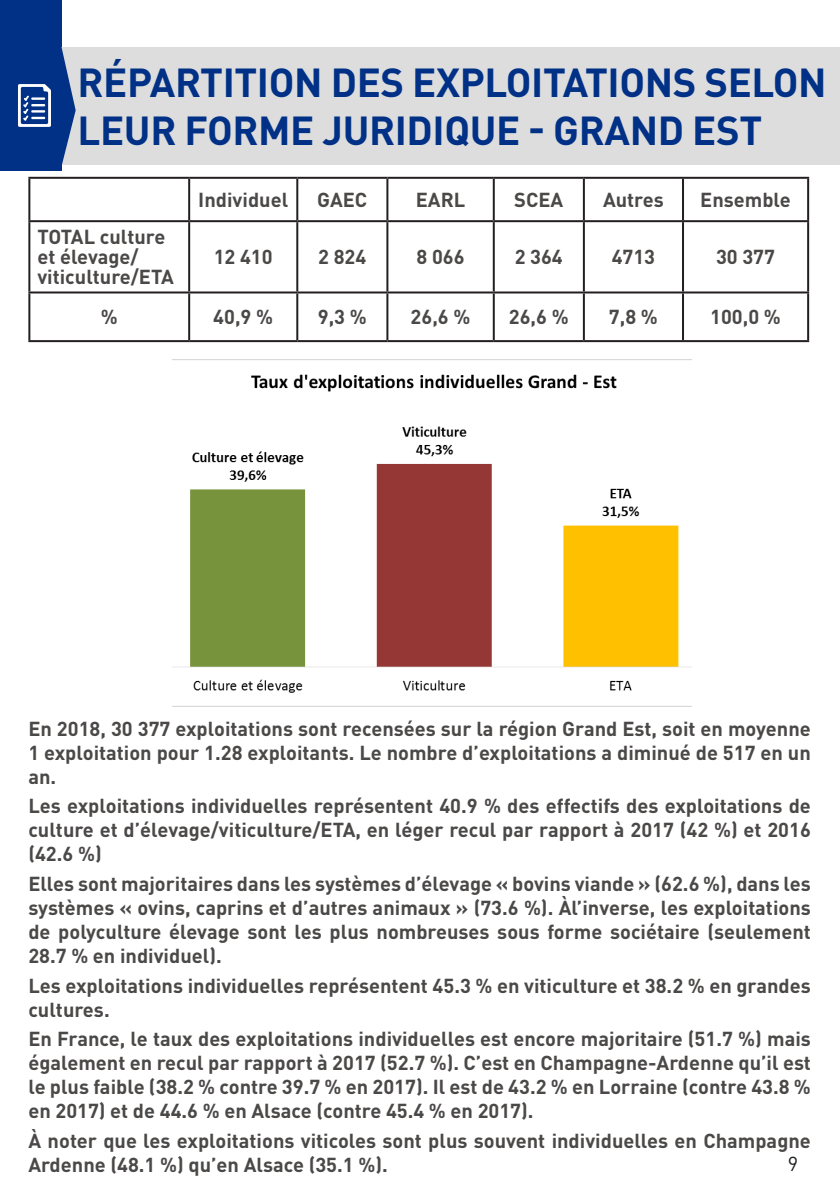
<style>
.page{position:relative;width:840px;height:1191px;background:#fff}
.page>*{position:absolute;margin:0;border:0;box-sizing:border-box;transform-origin:0 0}
.t1{font:700 40px/47.8px "DINOT";letter-spacing:-.01em;color:#003186}
.t2{font:700 20px/24px "DINOT";color:#4b4948;text-align:justify}
.t3{font:20px "DINOT";color:#231f20}
</style>
<div class="page">
<div style="left:0;top:0;width:61px;height:170px;background:#003186"></div>
<div style="left:28px;top:47px;width:811px;height:118px;background:#dedddd"></div>
<svg style="left:18px;top:47px;width:58px;height:119px"></svg>
<hr style="left:28px;top:177px;width:161px;height:2px;background:#231f20">
<hr style="left:28px;top:179px;width:2px;height:41px;background:#231f20">
<hr style="left:189px;top:177px;width:108px;height:2px;background:#231f20">
<hr style="left:188px;top:179px;width:2px;height:41px;background:#231f20">
<hr style="left:297px;top:177px;width:90px;height:2px;background:#231f20">
<hr style="left:296px;top:179px;width:2px;height:41px;background:#231f20">
<hr style="left:387px;top:177px;width:106px;height:2px;background:#231f20">
<hr style="left:386px;top:179px;width:2px;height:41px;background:#231f20">
<hr style="left:493px;top:177px;width:90px;height:2px;background:#231f20">
<hr style="left:492px;top:179px;width:2px;height:41px;background:#231f20">
<hr style="left:583px;top:177px;width:99px;height:2px;background:#231f20">
<hr style="left:582px;top:179px;width:2px;height:41px;background:#231f20">
<hr style="left:682px;top:177px;width:126px;height:2px;background:#231f20">
<hr style="left:681px;top:179px;width:2px;height:41px;background:#231f20">
<hr style="left:806px;top:179px;width:2px;height:41px;background:#231f20">
<hr style="left:28px;top:220px;width:161px;height:2px;background:#231f20">
<hr style="left:28px;top:222px;width:2px;height:69px;background:#231f20">
<hr style="left:189px;top:220px;width:108px;height:2px;background:#231f20">
<hr style="left:188px;top:222px;width:2px;height:69px;background:#231f20">
<hr style="left:297px;top:220px;width:90px;height:2px;background:#231f20">
<hr style="left:296px;top:222px;width:2px;height:69px;background:#231f20">
<hr style="left:387px;top:220px;width:106px;height:2px;background:#231f20">
<hr style="left:386px;top:222px;width:2px;height:69px;background:#231f20">
<hr style="left:493px;top:220px;width:90px;height:2px;background:#231f20">
<hr style="left:492px;top:222px;width:2px;height:69px;background:#231f20">
<hr style="left:583px;top:220px;width:99px;height:2px;background:#231f20">
<hr style="left:582px;top:222px;width:2px;height:69px;background:#231f20">
<hr style="left:682px;top:220px;width:126px;height:2px;background:#231f20">
<hr style="left:681px;top:222px;width:2px;height:69px;background:#231f20">
<hr style="left:806px;top:222px;width:2px;height:69px;background:#231f20">
<hr style="left:28px;top:291px;width:161px;height:2px;background:#231f20">
<hr style="left:28px;top:293px;width:2px;height:47px;background:#231f20">
<hr style="left:189px;top:291px;width:108px;height:2px;background:#231f20">
<hr style="left:188px;top:293px;width:2px;height:47px;background:#231f20">
<hr style="left:297px;top:291px;width:90px;height:2px;background:#231f20">
<hr style="left:296px;top:293px;width:2px;height:47px;background:#231f20">
<hr style="left:387px;top:291px;width:106px;height:2px;background:#231f20">
<hr style="left:386px;top:293px;width:2px;height:47px;background:#231f20">
<hr style="left:493px;top:291px;width:90px;height:2px;background:#231f20">
<hr style="left:492px;top:293px;width:2px;height:47px;background:#231f20">
<hr style="left:583px;top:291px;width:99px;height:2px;background:#231f20">
<hr style="left:582px;top:293px;width:2px;height:47px;background:#231f20">
<hr style="left:682px;top:291px;width:126px;height:2px;background:#231f20">
<hr style="left:681px;top:293px;width:2px;height:47px;background:#231f20">
<hr style="left:806px;top:293px;width:2px;height:47px;background:#231f20">
<hr style="left:28px;top:340px;width:161px;height:2px;background:#231f20">
<hr style="left:189px;top:340px;width:108px;height:2px;background:#231f20">
<hr style="left:297px;top:340px;width:90px;height:2px;background:#231f20">
<hr style="left:387px;top:340px;width:106px;height:2px;background:#231f20">
<hr style="left:493px;top:340px;width:90px;height:2px;background:#231f20">
<hr style="left:583px;top:340px;width:99px;height:2px;background:#231f20">
<hr style="left:682px;top:340px;width:126px;height:2px;background:#231f20">
<img style="left:173px;top:359px;width:518px;height:334px">
<h1 class="t1" style="left:77px;top:58px;width:750px">RÉPARTITION DES EXPLOITATIONS SELON<br>LEUR FORME JURIDIQUE - GRAND EST</h1>
<p class="t2" style="left:37px;top:227px;width:138px;line-height:20px;text-align:left">TOTAL culture et élevage/ viticulture/ETA</p>
<p class="t2" style="left:198px;top:187px;width:91px">Individuel</p>
<p class="t2" style="left:317px;top:187px;width:52px">GAEC</p>
<p class="t2" style="left:415px;top:187px;width:51px">EARL</p>
<p class="t2" style="left:514px;top:187px;width:51px">SCEA</p>
<p class="t2" style="left:602px;top:187px;width:62px">Autres</p>
<p class="t2" style="left:699px;top:187px;width:92px">Ensemble</p>
<p class="t2" style="left:213px;top:245px;width:60px">12 410</p>
<p class="t2" style="left:318px;top:245px;width:50px">2 824</p>
<p class="t2" style="left:416px;top:245px;width:50px">8 066</p>
<p class="t2" style="left:514px;top:245px;width:50px">2 364</p>
<p class="t2" style="left:611px;top:245px;width:45px">4713</p>
<p class="t2" style="left:715px;top:245px;width:60px">30 377</p>
<p class="t2" style="left:101px;top:305px;width:18px">%</p>
<p class="t2" style="left:213px;top:305px;width:61px">40,9 %</p>
<p class="t2" style="left:317px;top:305px;width:50px">9,3 %</p>
<p class="t2" style="left:410px;top:305px;width:61px">26,6 %</p>
<p class="t2" style="left:508px;top:305px;width:61px">26,6 %</p>
<p class="t2" style="left:608px;top:305px;width:50px">7,8 %</p>
<p class="t2" style="left:709px;top:305px;width:72px">100,0 %</p>
<p class="t2" style="left:28px;top:715px;width:783px">En 2018, 30 377 exploitations sont recensées sur la région Grand Est, soit en moyenne 1 exploitation pour 1.28 exploitants. Le nombre d’exploitations a diminué de 517 en un an.</p>
<p class="t2" style="left:28px;top:793px;width:783px">Les exploitations individuelles représentent 40.9 % des effectifs des exploitations de culture et d’élevage/viticulture/ETA, en léger recul par rapport à 2017 (42 %) et 2016 (42.6 %)</p>
<p class="t2" style="left:28px;top:871px;width:783px">Elles sont majoritaires dans les systèmes d’élevage « bovins viande » (62.6 %), dans les systèmes « ovins, caprins et d’autres animaux » (73.6 %). Àl’inverse, les exploitations de polyculture élevage sont les plus nombreuses sous forme sociétaire (seulement 28.7 % en individuel).</p>
<p class="t2" style="left:28px;top:972px;width:783px">Les exploitations individuelles représentent 45.3 % en viticulture et 38.2 % en grandes cultures.</p>
<p class="t2" style="left:28px;top:1026px;width:783px">En France, le taux des exploitations individuelles est encore majoritaire (51.7 %) mais également en recul par rapport à 2017 (52.7 %). C’est en Champagne-Ardenne qu’il est le plus faible (38.2 % contre 39.7 % en 2017). Il est de 43.2 % en Lorraine (contre 43.8 % en 2017) et de 44.6 % en Alsace (contre 45.4 % en 2017).</p>
<p class="t2" style="left:28px;top:1128px;width:783px">À noter que les exploitations viticoles sont plus souvent individuelles en Champagne<br>Ardenne (48.1 %) qu’en Alsace (35.1 %).</p>
<p class="t3" style="left:787px;top:1151px;width:12px">9</p>
</div>
